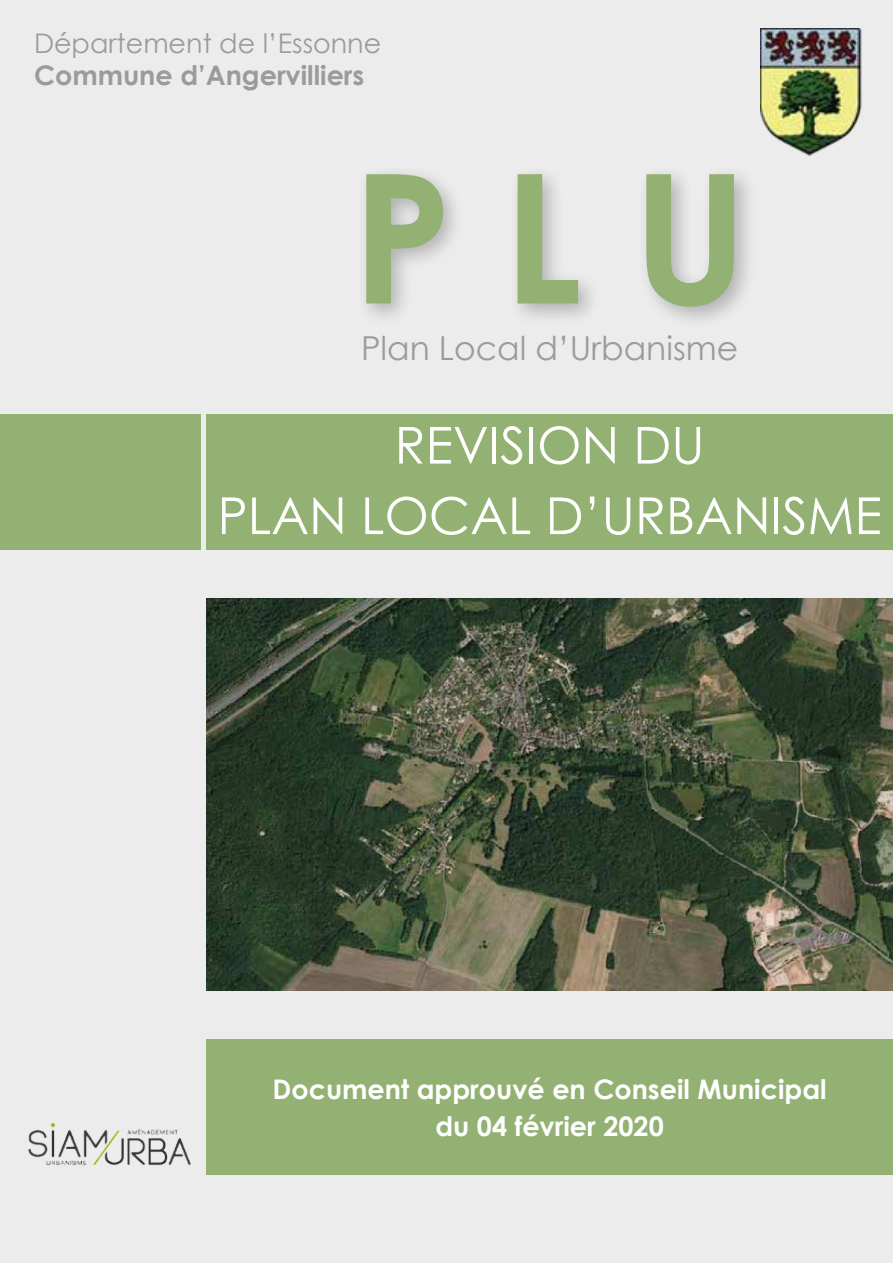
<style>
.page{position:relative;width:893px;height:1263px;background:#ececec}
.page>*{position:absolute;margin:0;border:0;box-sizing:border-box;transform-origin:0 0}
.t1{font:700 180px "Century Gothic";color:#92b172}
.t2{font:51px/70.5px "Century Gothic";color:#fff;text-align:center}
.t3{font:33px "Century Gothic";color:#9c9b9b}
.t4{font:700 27px/37.5px "Century Gothic";color:#fff;text-align:center}
.t5{font:27px "Century Gothic";color:#9c9b9b}
.t6{font:700 27px "Century Gothic";color:#9c9b9b}
</style>
<div class="page">
<img style="left:206px;top:599px;width:687px;height:391px">
<div style="left:206px;top:414px;width:687px;height:135px;background:#92b172"></div>
<div style="left:206px;top:1040px;width:687px;height:135px;background:#92b172"></div>
<div style="left:0;top:414px;width:200px;height:135px;background:#92b172"></div>
<img style="left:761px;top:28px;width:101px;height:128px">
<img style="left:28px;top:1122px;width:163px;height:43px">
<p class="t5" style="left:34px;top:24px;width:349px">Département de l’Essonne</p>
<p class="t6" style="left:34px;top:55px;width:332px">Commune d’Angervilliers</p>
<h1 class="t1" style="left:352px;top:102px;width:397px">P L U</h1>
<p class="t3" style="left:361px;top:325px;width:379px">Plan Local d’Urbanisme</p>
<h2 class="t2" style="left:218px;top:409px;width:666px">REVISION DU<br>PLAN LOCAL D’URBANISME</h2>
<p class="t4" style="left:273px;top:1069px;width:556px">Document approuvé en Conseil Municipal du 04 février 2020</p>
</div>
